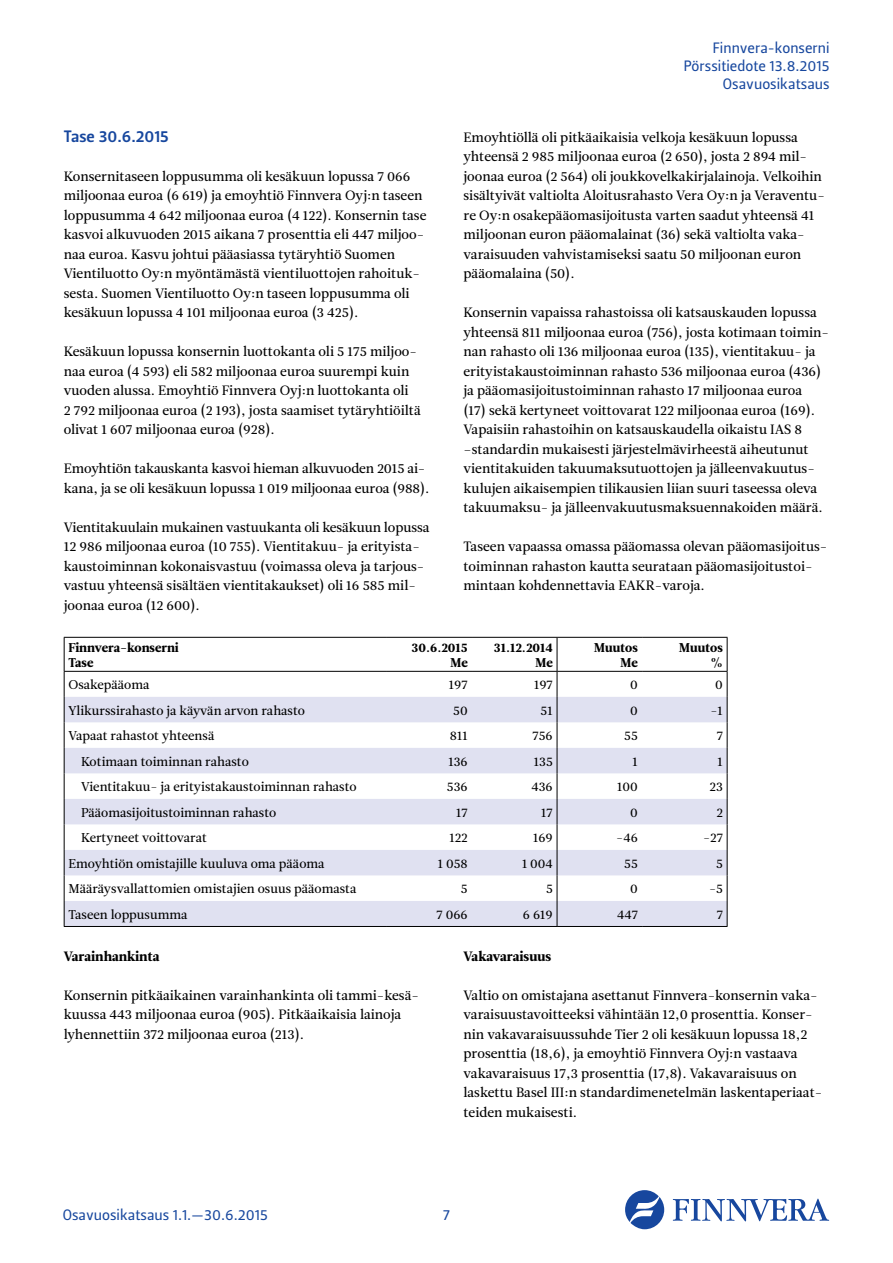
<style>
.page{position:relative;width:893px;height:1263px;background:#fff}
.page>*{position:absolute;margin:0;border:0;box-sizing:border-box;transform-origin:0 0}
.t1{font:16.5px "Leitura Sans Grot 3";color:#17479e}
.t2{font:15px/18px "Leitura Sans Grot 2";color:#17479e;text-align:right}
.t3{font:13.5px/19.5px "Leitura News Roman 2";color:#000}
.t4{font:13.5px "Leitura News Roman 4";color:#000}
.t5{font:12.75px "Leitura News Roman 2";color:#000}
.t6{font:12.75px/15px "Leitura News Roman 4";color:#000;text-align:right}
</style>
<div class="page">
<svg style="left:625px;top:1190px;width:39px;height:39px"></svg>
<svg style="left:673px;top:1198px;width:156px;height:23px"></svg>
<svg style="left:65px;top:697px;width:662px;height:229px;fill:#e0e1f1"></svg>
<hr style="left:557px;top:638px;width:1px;height:33px;background:#000">
<svg style="left:557px;top:672px;width:1px;height:254px"></svg>
<hr style="left:64px;top:637px;width:323px;height:1px;background:#000">
<hr style="left:64px;top:638px;width:1px;height:33px;background:#000">
<hr style="left:387px;top:637px;width:85px;height:1px;background:#000">
<hr style="left:472px;top:637px;width:85px;height:1px;background:#000">
<hr style="left:557px;top:637px;width:85px;height:1px;background:#000">
<hr style="left:642px;top:637px;width:85px;height:1px;background:#000">
<hr style="left:727px;top:638px;width:1px;height:33px;background:#000">
<hr style="left:64px;top:671px;width:323px;height:1px;background:#000">
<hr style="left:387px;top:671px;width:85px;height:1px;background:#000">
<hr style="left:472px;top:671px;width:85px;height:1px;background:#000">
<hr style="left:557px;top:671px;width:85px;height:1px;background:#000">
<hr style="left:642px;top:671px;width:85px;height:1px;background:#000">
<svg style="left:64px;top:672px;width:1px;height:254px"></svg>
<svg style="left:727px;top:672px;width:1px;height:254px"></svg>
<hr style="left:64px;top:926px;width:323px;height:1px;background:#000">
<hr style="left:387px;top:926px;width:85px;height:1px;background:#000">
<hr style="left:472px;top:926px;width:85px;height:1px;background:#000">
<hr style="left:557px;top:926px;width:85px;height:1px;background:#000">
<hr style="left:642px;top:926px;width:85px;height:1px;background:#000">
<p class="t1" style="left:64px;top:125px;width:107px">Tase 30.6.2015</p>
<p class="t3" style="left:64px;top:167px;width:364px">Konsernitaseen loppusumma oli kesäkuun lopussa 7 066 miljoonaa euroa (6 619) ja emoyhtiö Finnvera Oyj:n taseen loppusumma 4 642 miljoonaa euroa (4 122). Konsernin tase kasvoi alkuvuoden 2015 aikana 7 prosenttia eli 447 miljoo&shy;naa euroa. Kasvu johtui pääasiassa tytäryhtiö Suomen Vientiluotto Oy:n myöntämästä vientiluottojen rahoituk&shy;sesta. Suomen Vientiluotto Oy:n taseen loppusumma oli kesäkuun lopussa 4 101 miljoonaa euroa (3 425).</p>
<p class="t3" style="left:64px;top:342px;width:358px">Kesäkuun lopussa konsernin luottokanta oli 5 175 miljoo&shy;naa euroa (4 593) eli 582 miljoonaa euroa suurempi kuin vuoden alussa. Emoyhtiö Finnvera Oyj:n luottokanta oli<br>2 792 miljoonaa euroa (2 193), josta saamiset tytäryhtiöiltä olivat 1 607 miljoonaa euroa (928).</p>
<p class="t3" style="left:64px;top:459px;width:367px">Emoyhtiön takauskanta kasvoi hieman alkuvuoden 2015 ai&shy;kana, ja se oli kesäkuun lopussa 1 019 miljoonaa euroa (988).</p>
<p class="t3" style="left:64px;top:518px;width:367px">Vientitakuulain mukainen vastuukanta oli kesäkuun lopussa 12 986 miljoonaa euroa (10 755). Vientitakuu- ja erityista&shy;kaustoiminnan kokonaisvastuu (voimassa oleva ja tarjous&shy;vastuu yhteensä sisältäen vientitakaukset) oli 16 585 mil&shy;joonaa euroa (12 600).</p>
<p class="t2" style="left:684px;top:39px;width:147px">Finnvera-konserni<br>Pörssitiedote 13.8.2015<br>Osavuosikatsaus</p>
<p class="t3" style="left:463px;top:127px;width:363px">Emoyhtiöllä oli pitkäaikaisia velkoja kesäkuun lopussa yhteensä 2 985 miljoonaa euroa (2 650), josta 2 894 mil&shy;joonaa euroa (2 564) oli joukkovelkakirjalainoja. Velkoihin sisältyivät valtiolta Aloitusrahasto Vera Oy:n ja Veraventu&shy;re Oy:n osakepääomasijoitusta varten saadut yhteensä 41 miljoonan euron pääomalainat (36) sekä valtiolta vaka&shy;varaisuuden vahvistamiseksi saatu 50 miljoonan euron pääomalaina (50).</p>
<p class="t3" style="left:463px;top:303px;width:367px">Konsernin vapaissa rahastoissa oli katsauskauden lopussa yhteensä 811 miljoonaa euroa (756), josta kotimaan toimin&shy;nan rahasto oli 136 miljoonaa euroa (135), vientitakuu- ja erityistakaustoiminnan rahasto 536 miljoonaa euroa (436) ja pääomasijoitustoiminnan rahasto 17 miljoonaa euroa<br>(17) sekä kertyneet voittovarat 122 miljoonaa euroa (169).<br>Vapaisiin rahastoihin on katsauskaudella oikaistu IAS 8 –standardin mukaisesti järjestelmävirheestä aiheutunut vientitakuiden takuumaksutuottojen ja jälleenvakuutus&shy;kulujen aikaisempien tilikausien liian suuri taseessa oleva takuumaksu- ja jälleenvakuutusmaksuennakoiden määrä.</p>
<p class="t3" style="left:463px;top:537px;width:365px">Taseen vapaassa omassa pääomassa olevan pääomasijoitus&shy;toiminnan rahaston kautta seurataan pääomasijoitustoi&shy;mintaan kohdennettavia EAKR-varoja.</p>
<p class="t6" style="left:68px;top:640px;width:112px;text-align:left">Finnvera-konserni<br>Tase</p>
<p class="t6" style="left:412px;top:640px;width:58px">30.6.2015<br>Me</p>
<p class="t6" style="left:494px;top:640px;width:60px">31.12.2014<br>Me</p>
<p class="t6" style="left:594px;top:640px;width:46px">Muutos<br>Me</p>
<p class="t6" style="left:679px;top:640px;width:46px">Muutos %</p>
<p class="t5" style="left:68px;top:677px;width:83px">Osakepääoma</p>
<p class="t5" style="left:449px;top:677px;width:20px">197</p>
<p class="t5" style="left:534px;top:677px;width:20px">197</p>
<p class="t5" style="left:630px;top:677px;width:9px">0</p>
<p class="t5" style="left:715px;top:677px;width:9px">0</p>
<p class="t5" style="left:68px;top:703px;width:238px">Ylikurssirahasto ja käyvän arvon rahasto</p>
<p class="t5" style="left:453px;top:703px;width:16px">50</p>
<p class="t5" style="left:541px;top:703px;width:14px">51</p>
<p class="t5" style="left:630px;top:703px;width:9px">0</p>
<p class="t5" style="left:710px;top:703px;width:14px">-1</p>
<p class="t5" style="left:68px;top:728px;width:147px">Vapaat rahastot yhteensä</p>
<p class="t5" style="left:450px;top:728px;width:19px">811</p>
<p class="t5" style="left:532px;top:728px;width:22px">756</p>
<p class="t5" style="left:624px;top:728px;width:15px">55</p>
<p class="t5" style="left:717px;top:728px;width:8px">7</p>
<p class="t5" style="left:81px;top:754px;width:169px">Kotimaan toiminnan rahasto</p>
<p class="t5" style="left:448px;top:754px;width:21px">136</p>
<p class="t5" style="left:534px;top:754px;width:20px">135</p>
<p class="t5" style="left:632px;top:754px;width:7px">1</p>
<p class="t5" style="left:718px;top:754px;width:7px">1</p>
<p class="t5" style="left:81px;top:779px;width:277px">Vientitakuu- ja erityistakaustoiminnan rahasto</p>
<p class="t5" style="left:447px;top:779px;width:22px">536</p>
<p class="t5" style="left:531px;top:779px;width:23px">436</p>
<p class="t5" style="left:617px;top:779px;width:22px">100</p>
<p class="t5" style="left:710px;top:779px;width:15px">23</p>
<p class="t5" style="left:81px;top:805px;width:197px">Pääomasijoitustoiminnan rahasto</p>
<p class="t5" style="left:456px;top:805px;width:13px">17</p>
<p class="t5" style="left:541px;top:805px;width:13px">17</p>
<p class="t5" style="left:630px;top:805px;width:9px">0</p>
<p class="t5" style="left:716px;top:805px;width:8px">2</p>
<p class="t5" style="left:81px;top:830px;width:127px">Kertyneet voittovarat</p>
<p class="t5" style="left:449px;top:830px;width:20px">122</p>
<p class="t5" style="left:533px;top:830px;width:21px">169</p>
<p class="t5" style="left:616px;top:830px;width:23px">-46</p>
<p class="t5" style="left:703px;top:830px;width:21px">-27</p>
<p class="t5" style="left:68px;top:856px;width:258px">Emoyhtiön omistajille kuuluva oma pääoma</p>
<p class="t5" style="left:438px;top:856px;width:31px">1 058</p>
<p class="t5" style="left:522px;top:856px;width:32px">1 004</p>
<p class="t5" style="left:624px;top:856px;width:15px">55</p>
<p class="t5" style="left:716px;top:856px;width:8px">5</p>
<p class="t5" style="left:68px;top:881px;width:290px">Määräysvallattomien omistajien osuus pääomasta</p>
<p class="t5" style="left:461px;top:881px;width:8px">5</p>
<p class="t5" style="left:546px;top:881px;width:8px">5</p>
<p class="t5" style="left:630px;top:881px;width:9px">0</p>
<p class="t5" style="left:709px;top:881px;width:15px">-5</p>
<p class="t5" style="left:68px;top:907px;width:121px">Taseen loppusumma</p>
<p class="t5" style="left:437px;top:907px;width:33px">7 066</p>
<p class="t5" style="left:523px;top:907px;width:31px">6 619</p>
<p class="t5" style="left:617px;top:907px;width:22px">447</p>
<p class="t5" style="left:717px;top:907px;width:8px">7</p>
<p class="t4" style="left:64px;top:948px;width:97px">Varainhankinta</p>
<p class="t3" style="left:64px;top:985px;width:357px">Konsernin pitkäaikainen varainhankinta oli tammi-kesä&shy;kuussa 443 miljoonaa euroa (905). Pitkäaikaisia lainoja lyhennettiin 372 miljoonaa euroa (213).</p>
<p class="t4" style="left:463px;top:948px;width:89px">Vakavaraisuus</p>
<p class="t3" style="left:463px;top:985px;width:360px">Valtio on omistajana asettanut Finnvera-konsernin vaka&shy;varaisuustavoitteeksi vähintään 12,0 prosenttia. Konser&shy;nin vakavaraisuussuhde Tier 2 oli kesäkuun lopussa 18,2 prosenttia (18,6), ja emoyhtiö Finnvera Oyj:n vastaava vakavaraisuus 17,3 prosenttia (17,8). Vakavaraisuus on laskettu Basel III:n standardimenetelmän laskentaperiaat&shy;teiden mukaisesti.</p>
<p class="t2" style="left:63px;top:1206px;width:207px">Osavuosikatsaus 1.1.—30.6.2015</p>
<p class="t2" style="left:443px;top:1206px;width:8px">7</p>
</div>
